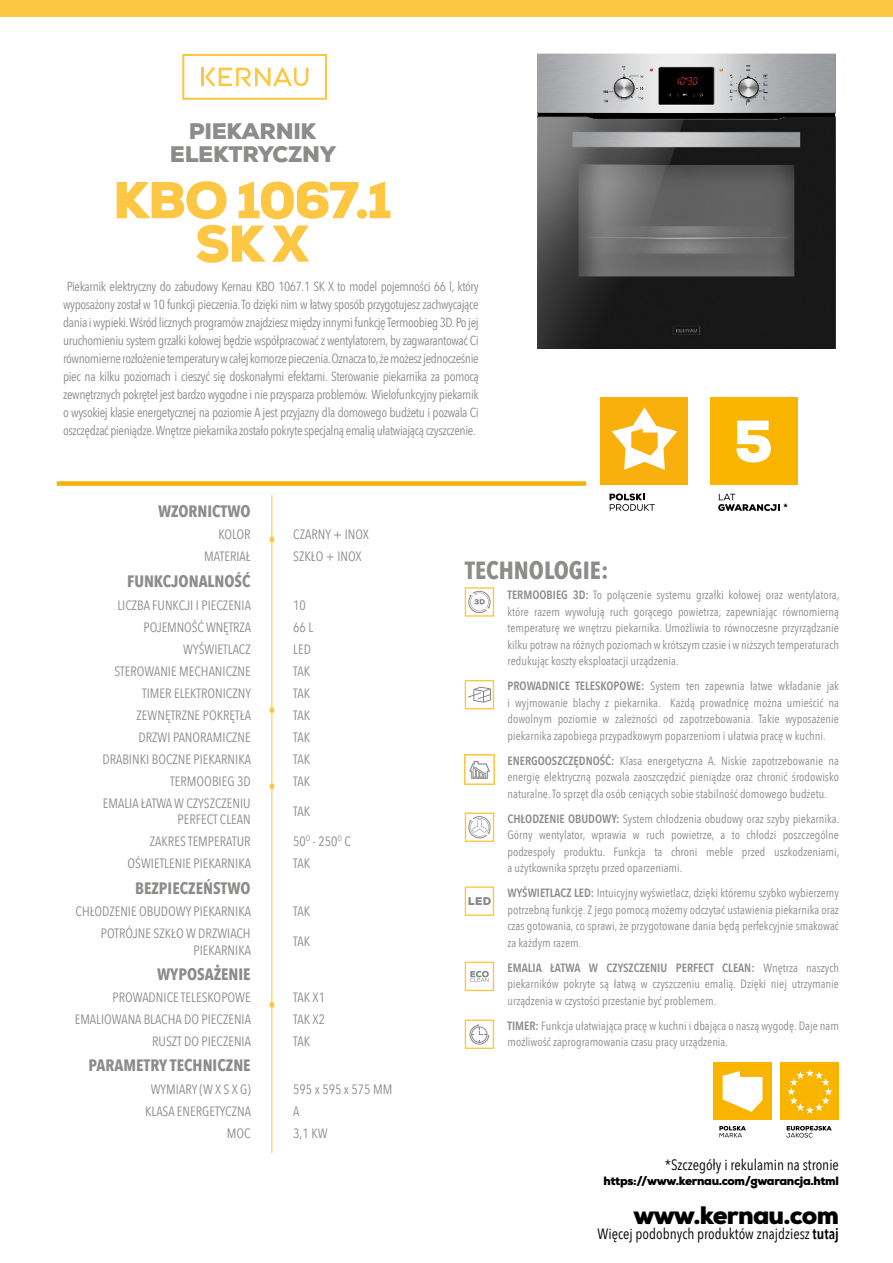
<style>
.page{position:relative;width:893px;height:1263px;background:#fff}
.page>*{position:absolute;margin:0;border:0;box-sizing:border-box;transform-origin:0 0}
.t1{font:900 51.6px/43.5px "Nexa";letter-spacing:-.035em;color:#fdc643;text-align:center}
.t2{font:900 25.2px "Nexa";letter-spacing:-.03em;color:#000}
.t3{font:700 24.75px "Avenir Next Condensed";color:#8c8c8b}
.t4{font:900 22.5px/22.5px "Nexa";letter-spacing:-.015em;color:#8c8c8b;text-align:center}
.t5{font:700 16.5px "Avenir Next Condensed";color:#8c8c8b}
.t6{font:15px "Avenir Next Condensed";color:#000}
.t7{font:13.5px/16.2px "Avenir Next Condensed";color:#8c8c8b;text-align:right}
.t8{font:13.2px/18px "Avenir Next Condensed";letter-spacing:-.03em;color:#8c8c8b;text-align:justify}
.t9{font:12px/16.5px "Avenir Next Condensed";color:#8c8c8b;text-align:justify}
.t10{font:900 12px "Nexa";letter-spacing:-.03em;color:#000}
.t11{font:900 9px "Avenir LT Std";color:#000}
.s1{font-weight:600}
</style>
<div class="page">
<div style="left:0;top:0;width:893px;height:16px;background:#fdc643"></div>
<hr style="left:272px;top:495px;width:1px;height:658px;background:#fdc643">
<svg style="left:269px;top:707px;width:5px;height:6px"></svg>
<svg style="left:269px;top:537px;width:5px;height:5px"></svg>
<svg style="left:269px;top:783px;width:5px;height:6px"></svg>
<svg style="left:269px;top:1002px;width:5px;height:6px"></svg>
<div style="left:57px;top:481px;width:529px;height:5px;background:#f9b009"></div>
<img style="left:538px;top:53px;width:297px;height:295px">
<svg style="left:182px;top:54px;width:145px;height:46px"></svg>
<svg style="left:465px;top:587px;width:29px;height:30px"></svg>
<svg style="left:465px;top:680px;width:29px;height:29px"></svg>
<img style="left:465px;top:755px;width:29px;height:29px">
<svg style="left:465px;top:812px;width:29px;height:30px"></svg>
<svg style="left:465px;top:886px;width:29px;height:30px"></svg>
<svg style="left:465px;top:962px;width:29px;height:29px"></svg>
<svg style="left:465px;top:1019px;width:29px;height:30px"></svg>
<div style="left:710px;top:398px;width:87px;height:87px;background:#f9b400"></div>
<svg style="left:718px;top:494px;width:62px;height:17px"></svg>
<svg style="left:736px;top:421px;width:35px;height:41px"></svg>
<div style="left:601px;top:398px;width:87px;height:87px;background:#f9af0c"></div>
<svg style="left:609px;top:493px;width:46px;height:18px"></svg>
<svg style="left:612px;top:407px;width:65px;height:63px"></svg>
<div style="left:781px;top:1062px;width:58px;height:58px;background:#f9b400"></div>
<svg style="left:787px;top:1069px;width:46px;height:45px"></svg>
<svg style="left:786px;top:1126px;width:46px;height:11px"></svg>
<div style="left:713px;top:1062px;width:59px;height:58px;background:#f9b400"></div>
<svg style="left:719px;top:1126px;width:27px;height:11px"></svg>
<svg style="left:723px;top:1071px;width:40px;height:41px"></svg>
<h3 class="t4" style="left:170px;top:120px;width:168px">PIEKARNIK<br>ELEKTRYCZNY</h3>
<h1 class="t1" style="left:113px;top:179px;width:280px">KBO 1067.1<br>SK X</h1>
<p class="t8" style="left:63px;top:277px;width:417px">Piekarnik elektryczny do zabudowy Kernau KBO 1067.1 SK X to model pojemności 66 l, który wyposażony został w 10 funkcji pieczenia. To dzięki nim w łatwy sposób przygotujesz zachwycające dania i wypieki. Wśród licznych programów znajdziesz między innymi funkcję Termoobieg 3D. Po jej uruchomieniu system grzałki kołowej będzie współpracować z wentylatorem, by zagwarantować Ci równomierne rozłożenie temperatury w całej komorze pieczenia. Oznacza to, że możesz jednocześnie piec na kilku poziomach i cieszyć się doskonałymi efektami. Sterowanie piekarnika za pomocą zewnętrznych pokręteł jest bardzo wygodne i nie przysparza problemów. Wielofunkcyjny piekarnik o wysokiej klasie energetycznej na poziomie A jest przyjazny dla domowego budżetu i pozwala Ci oszczędzać pieniądze. Wnętrze piekarnika zostało pokryte specjalną emalią ułatwiającą czyszczenie.</p>
<h3 class="t5" style="left:158px;top:501px;width:94px">WZORNICTWO</h3>
<p class="t7" style="left:218px;top:525px;width:34px">KOLOR</p>
<p class="t7" style="left:293px;top:525px;width:77px">CZARNY + INOX</p>
<p class="t7" style="left:204px;top:547px;width:48px">MATERIAŁ</p>
<p class="t7" style="left:293px;top:547px;width:70px">SZKŁO + INOX</p>
<h3 class="t5" style="left:127px;top:571px;width:125px">FUNKCJONALNOŚĆ</h3>
<p class="t7" style="left:117px;top:596px;width:135px">LICZBA FUNKCJI I PIECZENIA</p>
<p class="t7" style="left:293px;top:596px;width:14px">10</p>
<p class="t7" style="left:144px;top:618px;width:109px">POJEMNOŚĆ WNĘTRZA</p>
<p class="t7" style="left:293px;top:618px;width:22px">66 L</p>
<p class="t7" style="left:183px;top:640px;width:69px">WYŚWIETLACZ</p>
<p class="t7" style="left:293px;top:640px;width:19px">LED</p>
<p class="t7" style="left:114px;top:662px;width:138px">STEROWANIE MECHANICZNE</p>
<p class="t7" style="left:293px;top:662px;width:19px">TAK</p>
<p class="t7" style="left:142px;top:684px;width:110px">TIMER ELEKTRONICZNY</p>
<p class="t7" style="left:293px;top:684px;width:19px">TAK</p>
<p class="t7" style="left:137px;top:706px;width:116px">ZEWNĘTRZNE POKRĘTŁA</p>
<p class="t7" style="left:293px;top:706px;width:19px">TAK</p>
<p class="t7" style="left:138px;top:728px;width:114px">DRZWI PANORAMICZNE</p>
<p class="t7" style="left:293px;top:728px;width:19px">TAK</p>
<p class="t7" style="left:102px;top:750px;width:150px">DRABINKI BOCZNE PIEKARNIKA</p>
<p class="t7" style="left:293px;top:750px;width:19px">TAK</p>
<p class="t7" style="left:170px;top:772px;width:82px">TERMOOBIEG 3D</p>
<p class="t7" style="left:293px;top:772px;width:19px">TAK</p>
<p class="t7" style="left:103px;top:794px;width:149px">EMALIA ŁATWA W CZYSZCZENIU<br>PERFECT CLEAN</p>
<p class="t7" style="left:293px;top:802px;width:19px">TAK</p>
<p class="t7" style="left:150px;top:832px;width:102px">ZAKRES TEMPERATUR</p>
<p class="t7" style="left:293px;top:832px;width:59px">50<sup>O</sup> - 250<sup>O</sup> C</p>
<p class="t7" style="left:128px;top:854px;width:125px">OŚWIETLENIE PIEKARNIKA</p>
<p class="t7" style="left:293px;top:854px;width:19px">TAK</p>
<h3 class="t5" style="left:135px;top:878px;width:117px">BEZPIECZEŃSTWO</h3>
<p class="t7" style="left:76px;top:903px;width:177px">CHŁODZENIE OBUDOWY PIEKARNIKA</p>
<p class="t7" style="left:293px;top:903px;width:19px">TAK</p>
<p class="t7" style="left:101px;top:925px;width:151px">POTRÓJNE SZKŁO W DRZWIACH<br>PIEKARNIKA</p>
<p class="t7" style="left:293px;top:933px;width:19px">TAK</p>
<h3 class="t5" style="left:157px;top:964px;width:95px">WYPOSAŻENIE</h3>
<p class="t7" style="left:113px;top:988px;width:140px">PROWADNICE TELESKOPOWE</p>
<p class="t7" style="left:293px;top:988px;width:33px">TAK X1</p>
<p class="t7" style="left:75px;top:1010px;width:178px">EMALIOWANA BLACHA DO PIECZENIA</p>
<p class="t7" style="left:293px;top:1010px;width:33px">TAK X2</p>
<p class="t7" style="left:152px;top:1032px;width:100px">RUSZT DO PIECZENIA</p>
<p class="t7" style="left:293px;top:1032px;width:19px">TAK</p>
<h3 class="t5" style="left:89px;top:1055px;width:164px">PARAMETRY TECHNICZNE</h3>
<p class="t7" style="left:151px;top:1080px;width:101px">WYMIARY (W X S X G)</p>
<p class="t7" style="left:293px;top:1080px;width:101px">595 x 595 x 575 MM</p>
<p class="t7" style="left:145px;top:1102px;width:107px">KLASA ENERGETYCZNA</p>
<p class="t7" style="left:293px;top:1102px;width:8px">A</p>
<p class="t7" style="left:227px;top:1124px;width:25px">MOC</p>
<p class="t7" style="left:293px;top:1124px;width:36px">3,1 KW</p>
<h3 class="t3" style="left:465px;top:555px;width:145px">TECHNOLOGIE:</h3>
<p class="t11" style="left:783px;top:502px;width:6px">*</p>
<p class="t9" style="left:507px;top:586px;width:333px"><span class="s1">TERMOOBIEG 3D:</span> To połączenie systemu grzałki kołowej oraz wentylatora, które razem wywołują ruch gorącego powietrza, zapewniając równomierną temperaturę we wnętrzu piekarnika. Umożliwia to równoczesne przyrządzanie kilku potraw na różnych poziomach w krótszym czasie i w niższych temperaturach redukując koszty eksploatacji urządzenia.</p>
<p class="t9" style="left:507px;top:677px;width:333px"><span class="s1">PROWADNICE TELESKOPOWE:</span> System ten zapewnia łatwe wkładanie jak i wyjmowanie blachy z piekarnika. Każdą prowadnicę można umieścić na dowolnym poziomie w zależności od zapotrzebowania. Takie wyposażenie piekarnika zapobiega przypadkowym poparzeniom i ułatwia pracę w kuchni.</p>
<p class="t9" style="left:507px;top:752px;width:333px"><span class="s1">ENERGOOSZCZĘDNOŚĆ:</span> Klasa energetyczna A. Niskie zapotrzebowanie na energię elektryczną pozwala zaoszczędzić pieniądze oraz chronić środowisko naturalne. To sprzęt dla osób ceniących sobie stabilność domowego budżetu.</p>
<p class="t9" style="left:507px;top:810px;width:333px"><span class="s1">CHŁODZENIE OBUDOWY:</span> System chłodzenia obudowy oraz szyby piekarnika.<br>Górny wentylator, wprawia w ruch powietrze, a to chłodzi poszczególne podzespoły produktu. Funkcja ta chroni meble przed uszkodzeniami, a użytkownika sprzętu przed oparzeniami.</p>
<p class="t9" style="left:507px;top:884px;width:333px"><span class="s1">WYŚWIETLACZ LED:</span> Intuicyjny wyświetlacz, dzięki któremu szybko wybierzemy potrzebną funkcję. Z jego pomocą możemy odczytać ustawienia piekarnika oraz czas gotowania, co sprawi, że przygotowane dania będą perfekcyjnie smakować za każdym razem.</p>
<p class="t9" style="left:507px;top:959px;width:333px"><span class="s1">EMALIA ŁATWA W CZYSZCZENIU PERFECT CLEAN:</span> Wnętrza naszych piekarników pokryte są łatwą w czyszczeniu emalią. Dzięki niej utrzymanie urządzenia w czystości przestanie być problemem.</p>
<p class="t9" style="left:507px;top:1017px;width:333px"><span class="s1">TIMER:</span> Funkcja ułatwiająca pracę w kuchni i dbająca o naszą wygodę. Daje nam możliwość zaprogramowania czasu pracy urządzenia.</p>
<p class="t6" style="left:665px;top:1151px;width:176px">*Szczegóły i rekulamin na stronie</p>
<p class="t10" style="left:603px;top:1173px;width:237px">https://www.kernau.com/gwarancja.html</p>
<h2 class="t2" style="left:633px;top:1199px;width:207px">www.kernau.com</h2>
<p class="t6" style="left:598px;top:1221px;width:243px">Więcej podobnych produktów znajdziesz <span class="s1">tutaj</span></p>
</div>
